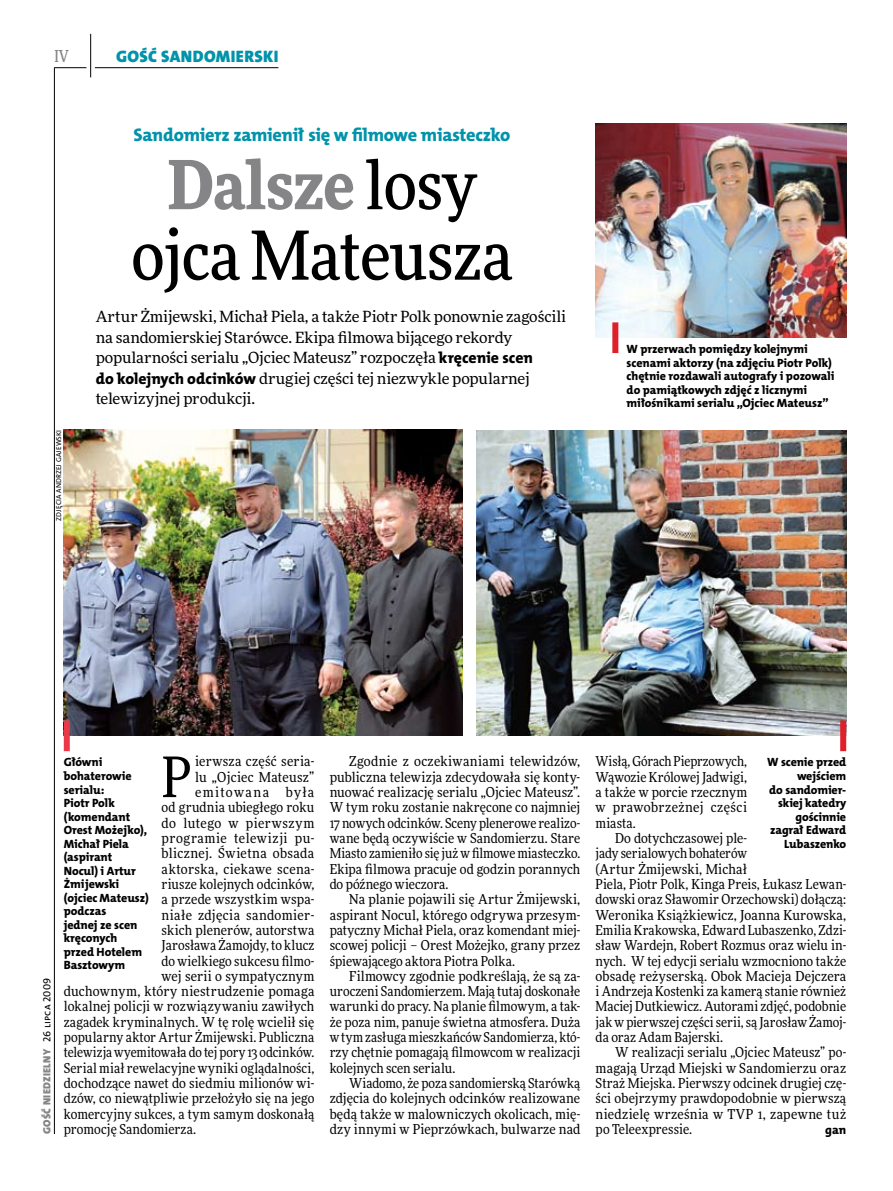
<style>
.page{position:relative;width:893px;height:1191px;background:#fff}
.page>*{position:absolute;margin:0;border:0;box-sizing:border-box;transform-origin:0 0}
.t1{font:500 67.5px/70.5px "Freeday Narrow";letter-spacing:-.01em;color:#000;text-align:center}
.t2{font:55.95px "Freeday Narrow News";color:#000}
.t3{font:18.3px "The Mix HP8 Ex Bld";letter-spacing:-.01em;color:#0093aa}
.t4{font:16.65px "The Mix HP9 Blk";letter-spacing:.02em;color:#0093aa}
.t5{font:500 16.5px "Freeday Narrow";color:#858486;scale:.9 1}
.t6{font:15.45px/20.4px "Freeday News";letter-spacing:-.01em;color:#000}
.t7{font:13.65px/15.3px "Freeday Narrow News";letter-spacing:.01em;color:#000;text-align:justify}
.t8{font:13.65px "Freeday Narrow News";letter-spacing:.03em;color:#000}
.t9{font:13.65px "Freeday Narrow News";letter-spacing:.035em;color:#000}
.t10{font:13.65px "Freeday Narrow News";letter-spacing:.095em;color:#000}
.t11{font:12.3px "The Mix HP8 Ex Bld";color:#000}
.t12{font:12px/13.5px "The Mix HP8 Ex Bld";letter-spacing:-.005em;color:#000}
.t13{font:10.5px "The Mix HP9 Blk";letter-spacing:.025em;color:#858486}
.t14{font:7.2px "The Mix HP5 Plain";letter-spacing:.015em;color:#000}
.s1{font-weight:900;color:#858486}
.s2{font-family:"The Mix HP8 Ex Bld";font-size:15.75px}
.s3{font-family:"The Mix HP5 Plain";color:#000}
</style>
<div class="page">
<hr style="left:54px;top:67px;width:1px;height:1067px;background:#000">
<hr style="left:90px;top:34px;width:1px;height:43px;background:#000">
<hr style="left:54px;top:67px;width:32px;height:1px;background:#000">
<hr style="left:95px;top:67px;width:183px;height:1px;background:#000">
<img style="left:64px;top:429px;width:398px;height:307px">
<img style="left:477px;top:430px;width:369px;height:306px">
<img style="left:596px;top:123px;width:250px;height:215px">
<div style="left:612px;top:322px;width:6px;height:31px;background:#df1f2a"></div>
<div style="left:840px;top:720px;width:6px;height:31px;background:#df1f2a"></div>
<div style="left:64px;top:720px;width:6px;height:31px;background:#eb3848"></div>
<p class="t5" style="left:54px;top:46px;width:17px">IV</p>
<p class="t14" style="left:54px;top:520px;width:92px;rotate:-90deg">zdjęcia Andrzej Gajewski</p>
<p class="t4" style="left:116px;top:46px;width:164px">GOŚĆ SANDOMIERSKI</p>
<h3 class="t3" style="left:133px;top:123px;width:379px">Sandomierz zamienił się w filmowe miasteczko</h3>
<h1 class="t1" style="left:131px;top:149px;width:383px"><span class="s1">Dalsze</span> losy ojca Mateusza</h1>
<p class="t6" style="left:96px;top:306px;width:472px">Artur Żmijewski, Michał Piela, a także Piotr Polk ponownie zagościli na sandomierskiej Starówce. Ekipa filmowa bijącego rekordy popularności serialu „Ojciec Mateusz” rozpoczęła <span class="s2">kręcenie scen<br>do kolejnych odcinków</span> drugiej części tej niezwykle popularnej telewizyjnej produkcji.</p>
<p class="t12" style="left:627px;top:342px;width:209px">W przerwach pomiędzy kolejnymi scenami aktorzy (na zdjęciu Piotr Polk) chętnie rozdawali autografy i pozowali do pamiątkowych zdjęć z licznymi miłośnikami serialu „Ojciec Mateusz”</p>
<p class="t13" style="left:40px;top:1134px;width:158px;rotate:-90deg">GOŚĆ NIEDZIELNY <span class="s3">26 lipca 2009</span></p>
<h2 class="t2" style="left:162px;top:742px;width:32px">P</h2>
<p class="t7" style="left:195px;top:754px;width:121px">ierwsza część seria-</p>
<p class="t12" style="left:64px;top:755px;width:87px">Główni bohaterowie serialu:<br>Piotr Polk (komendant<br>Orest Możejko),<br>Michał Piela (aspirant<br>Nocul) i Artur<br>Żmijewski (ojciec Mateusz) podczas<br>jednej ze scen kręconych przed Hotelem<br>Basztowym</p>
<p class="t7" style="left:195px;top:769px;width:121px">lu „Ojciec Mateusz”</p>
<p class="t10" style="left:195px;top:784px;width:121px">emitowana była</p>
<p class="t7" style="left:162px;top:799px;width:154px">od grudnia ubiegłego roku</p>
<p class="t8" style="left:162px;top:814px;width:154px">do lutego w pierwszym</p>
<p class="t9" style="left:162px;top:829px;width:154px">programie telewizji pu-</p>
<p class="t8" style="left:162px;top:845px;width:154px">blicznej. Świetna obsada</p>
<p class="t7" style="left:162px;top:861px;width:154px">aktorska, ciekawe scena-</p>
<p class="t7" style="left:162px;top:876px;width:154px">riusze kolejnych odcinków,</p>
<p class="t7" style="left:162px;top:891px;width:154px">a przede wszystkim wspa-</p>
<p class="t7" style="left:162px;top:907px;width:154px">niałe zdjęcia sandomier-</p>
<p class="t7" style="left:162px;top:922px;width:154px">skich plenerów, autorstwa</p>
<p class="t7" style="left:162px;top:937px;width:154px">Jarosława Żamojdy, to klucz</p>
<p class="t7" style="left:162px;top:953px;width:154px">do wielkiego sukcesu filmo-</p>
<p class="t7" style="left:162px;top:968px;width:154px">wej serii o sympatycznym</p>
<p class="t7" style="left:64px;top:983px;width:252px">duchownym, który niestrudzenie pomaga</p>
<p class="t7" style="left:64px;top:998px;width:252px">lokalnej policji w rozwiązywaniu zawiłych</p>
<p class="t7" style="left:64px;top:1014px;width:252px">zagadek kryminalnych. W tę rolę wcielił się</p>
<p class="t7" style="left:64px;top:1029px;width:252px">popularny aktor Artur Żmijewski. Publiczna</p>
<p class="t7" style="left:64px;top:1044px;width:252px">telewizja wyemitowała do tej pory 13 odcinków.</p>
<p class="t7" style="left:64px;top:1060px;width:252px">Serial miał rewelacyjne wyniki oglądalności,</p>
<p class="t7" style="left:64px;top:1075px;width:252px">dochodzące nawet do siedmiu milionów wi-</p>
<p class="t7" style="left:64px;top:1090px;width:252px">dzów, co niewątpliwie przełożyło się na jego</p>
<p class="t7" style="left:64px;top:1106px;width:252px">komercyjny sukces, a tym samym doskonałą</p>
<p class="t7" style="left:64px;top:1121px;width:134px">promocję Sandomierza.</p>
<p class="t7" style="left:330px;top:754px;width:252px;text-indent:20px">Zgodnie z oczekiwaniami telewidzów, publiczna telewizja zdecydowała się konty&shy;nuować realizację serialu „Ojciec Mateusz”.<br>W tym roku zostanie nakręcone co najmniej 17 nowych odcinków. Sceny plenerowe realizo&shy;wane będą oczywiście w Sandomierzu. Stare Miasto zamieniło się już w filmowe miasteczko.<br>Ekipa filmowa pracuje od godzin porannych do późnego wieczora.</p>
<p class="t7" style="left:330px;top:891px;width:252px;text-indent:20px">Na planie pojawili się Artur Żmijewski, aspirant Nocul, którego odgrywa przesym&shy;patyczny Michał Piela, oraz komendant miej&shy;scowej policji – Orest Możejko, grany przez śpiewającego aktora Piotra Polka.</p>
<p class="t7" style="left:330px;top:968px;width:252px;text-indent:20px">Filmowcy zgodnie podkreślają, że są za&shy;uroczeni Sandomierzem. Mają tutaj doskonałe warunki do pracy. Na planie filmowym, a tak&shy;że poza nim, panuje świetna atmosfera. Duża w tym zasługa mieszkańców Sandomierza, któ&shy;rzy chętnie pomagają filmowcom w realizacji kolejnych scen serialu.</p>
<p class="t7" style="left:330px;top:1075px;width:252px;text-indent:20px">Wiadomo, że poza sandomierską Starówką zdjęcia do kolejnych odcinków realizowane będą także w malowniczych okolicach, mię&shy;dzy innymi w Pieprzówkach, bulwarze nad</p>
<p class="t7" style="left:596px;top:754px;width:153px">Wisłą, Górach Pieprzowych, Wąwozie Królowej Jadwigi, a także w porcie rzecznym w prawobrzeżnej części miasta.</p>
<p class="t7" style="left:596px;top:830px;width:252px;text-align:left;text-indent:20px">Do dotychczasowej ple-<br>jady serialowych bohaterów<br>(Artur Żmijewski, Michał<br>Piela, Piotr Polk, Kinga Preis, Łukasz Lewan&shy;dowski oraz Sławomir Orzechowski) dołączą:<br>Weronika Książkiewicz, Joanna Kurowska, Emilia Krakowska, Edward Lubaszenko, Zdzi&shy;sław Wardejn, Robert Rozmus oraz wielu in&shy;nych. W tej edycji serialu wzmocniono także obsadę reżyserską. Obok Macieja Dejczera i Andrzeja Kostenki za kamerą stanie również Maciej Dutkiewicz. Autorami zdjęć, podobnie jak w pierwszej części serii, są Jarosław Żamoj&shy;da oraz Adam Bajerski.</p>
<p class="t7" style="left:596px;top:1044px;width:252px;text-indent:20px">W realizacji serialu „Ojciec Mateusz” po&shy;magają Urząd Miejski w Sandomierzu oraz Straż Miejska. Pierwszy odcinek drugiej czę&shy;ści obejrzymy prawdopodobnie w pierwszą niedzielę września w TVP 1, zapewne tuż po Teleexpressie.</p>
<p class="t12" style="left:767px;top:755px;width:80px;text-align:right">W scenie przed wejściem<br>do sandomier&shy;skiej katedry gościnnie zagrał Edward<br>Lubaszenko</p>
<p class="t11" style="left:825px;top:1122px;width:22px">gan</p>
</div>
